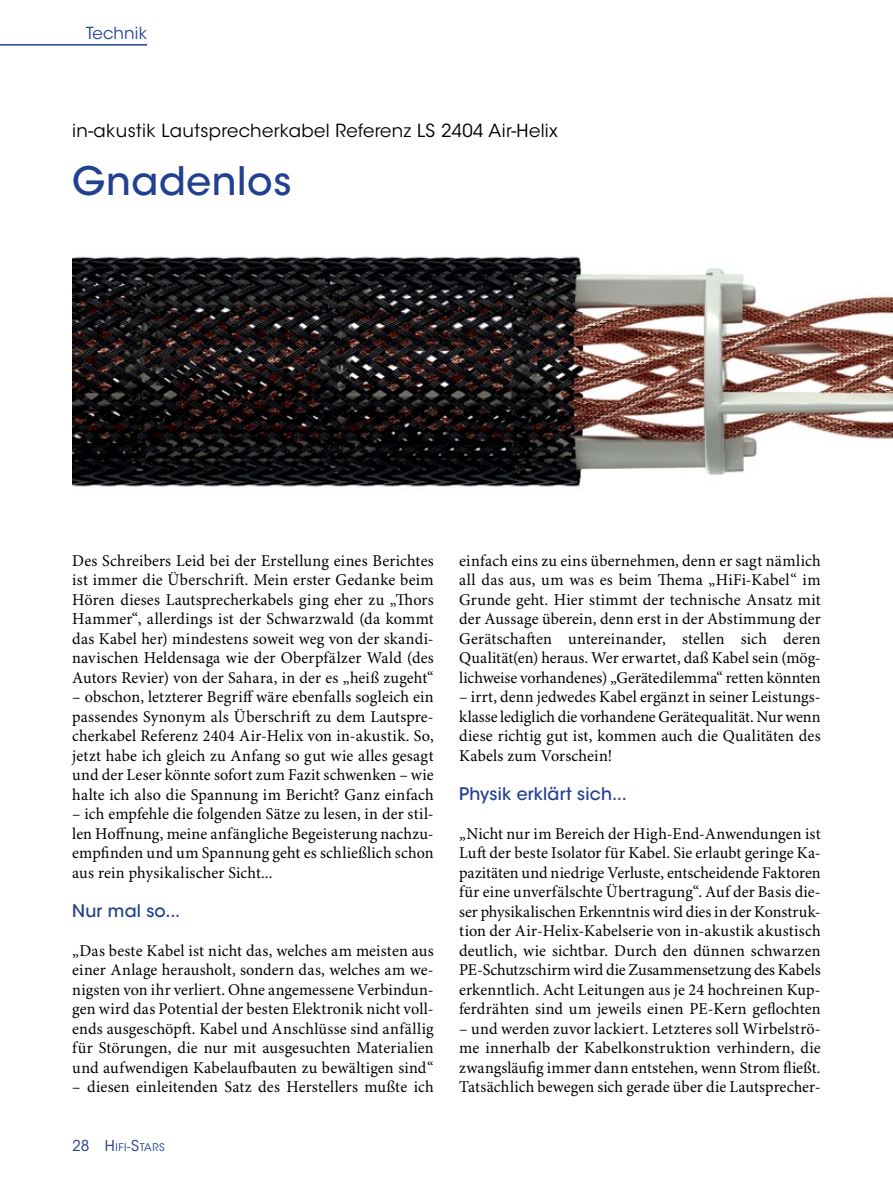
<style>
.page{position:relative;width:893px;height:1191px;background:#fff}
.page>*{position:absolute;margin:0;border:0;box-sizing:border-box;transform-origin:0 0}
.t1{font:500 39px "ITC Avant Garde Std";letter-spacing:.015em;color:#224090}
.t2{font:18px "ITC Avant Garde Std";letter-spacing:.02em;color:#000}
.t3{font:500 17.25px "ITC Avant Garde Std";letter-spacing:.01em;color:#224090}
.t4{font:16.5px/19.5px "Minion Pro";letter-spacing:.01em;color:#000;text-align:justify}
.t5{font:16.5px "ITC Avant Garde Std";letter-spacing:.01em;color:#224090}
.t6{font:15px "ITC Avant Garde Std";color:#224090}
.t7{font:10.5px "ITC Avant Garde Std";letter-spacing:.055em;color:#224090}
.s1{font-size:15px}
.s2{font-size:12px}
</style>
<div class="page">
<img style="left:72px;top:256px;width:821px;height:231px">
<hr style="left:0;top:44px;width:147px;height:2px;background:#224090">
<p class="t5" style="left:86px;top:23px;width:62px">Technik</p>
<p class="t2" style="left:72px;top:119px;width:487px">in-akustik Lautsprecherkabel Referenz LS 2404 Air-Helix</p>
<h1 class="t1" style="left:72px;top:157px;width:221px">Gnadenlos</h1>
<p class="t4" style="left:72px;top:551px;width:363px">Des Schreibers Leid bei der Erstellung eines Berichtes ist immer die Überschrift. Mein erster Gedanke beim Hören dieses Lautsprecherkabels ging eher zu „Thors Hammer“, allerdings ist der Schwarzwald (da kommt das Kabel her) mindestens soweit weg von der skandi&shy;navischen Heldensaga wie der Oberpfälzer Wald (des Autors Revier) von der Sahara, in der es „heiß zugeht“</p>
<p class="t4" style="left:72px;top:688px;width:363px">– obschon, letzterer Begriff wäre ebenfalls sogleich ein passendes Synonym als Überschrift zu dem Lautspre&shy;cherkabel Referenz 2404 Air-Helix von in-akustik. So, jetzt habe ich gleich zu Anfang so gut wie alles gesagt und der Leser könnte sofort zum Fazit schwenken – wie halte ich also die Spannung im Bericht? Ganz einfach</p>
<p class="t4" style="left:72px;top:805px;width:363px">– ich empfehle die folgenden Sätze zu lesen, in der stil&shy;len Hoffnung, meine anfängliche Begeisterung nachzu&shy;empfinden und um Spannung geht es schließlich schon aus rein physikalischer Sicht...</p>
<p class="t3" style="left:72px;top:900px;width:110px">Nur mal so...</p>
<p class="t4" style="left:72px;top:941px;width:363px">„Das beste Kabel ist nicht das, welches am meisten aus einer Anlage herausholt, sondern das, welches am we&shy;nigsten von ihr verliert. Ohne angemessene Verbindun&shy;gen wird das Potential der besten Elektronik nicht voll&shy;ends ausgeschöpft. Kabel und Anschlüsse sind anfällig für Störungen, die nur mit ausgesuchten Materialien und aufwendigen Kabelaufbauten zu bewältigen sind“</p>
<p class="t4" style="left:72px;top:1078px;width:363px">– diesen einleitenden Satz des Herstellers mußte ich</p>
<p class="t6" style="left:72px;top:1136px;width:19px">28</p>
<p class="t7" style="left:105px;top:1140px;width:61px"><span class="s1">H</span>IFI<span class="s2">-</span><span class="s1">S</span>TARS</p>
<p class="t4" style="left:459px;top:551px;width:363px">einfach eins zu eins übernehmen, denn er sagt nämlich all das aus, um was es beim Thema „HiFi-Kabel“ im Grunde geht. Hier stimmt der technische Ansatz mit der Aussage überein, denn erst in der Abstimmung der Gerätschaften untereinander, stellen sich deren Qualität(en) heraus. Wer erwartet, daß Kabel sein (mög&shy;lichweise vorhandenes) „Gerätedilemma“ retten könnten</p>
<p class="t4" style="left:459px;top:688px;width:363px">– irrt, denn jedwedes Kabel ergänzt in seiner Leistungs&shy;klasse lediglich die vorhandene Gerätequalität. Nur wenn diese richtig gut ist, kommen auch die Qualitäten des Kabels zum Vorschein!</p>
<p class="t3" style="left:459px;top:783px;width:169px">Physik erklärt sich...</p>
<p class="t4" style="left:459px;top:824px;width:363px">„Nicht nur im Bereich der High-End-Anwendungen ist Luft der beste Isolator für Kabel. Sie erlaubt geringe Ka&shy;pazitäten und niedrige Verluste, entscheidende Faktoren für eine unverfälschte Übertragung“. Auf der Basis die&shy;ser physikalischen Erkenntnis wird dies in der Konstruk&shy;tion der Air-Helix-Kabelserie von in-akustik akustisch deutlich, wie sichtbar. Durch den dünnen schwarzen PE-Schutzschirm wird die Zusammensetzung des Kabels erkenntlich. Acht Leitungen aus je 24 hochreinen Kup&shy;ferdrähten sind um jeweils einen PE-Kern geflochten</p>
<p class="t4" style="left:459px;top:1019px;width:363px">– und werden zuvor lackiert. Letzteres soll Wirbelströ&shy;me innerhalb der Kabelkonstruktion verhindern, die zwangsläufig immer dann entstehen, wenn Strom fließt.<br>Tatsächlich bewegen sich gerade über die Lautsprecher-</p>
</div>
